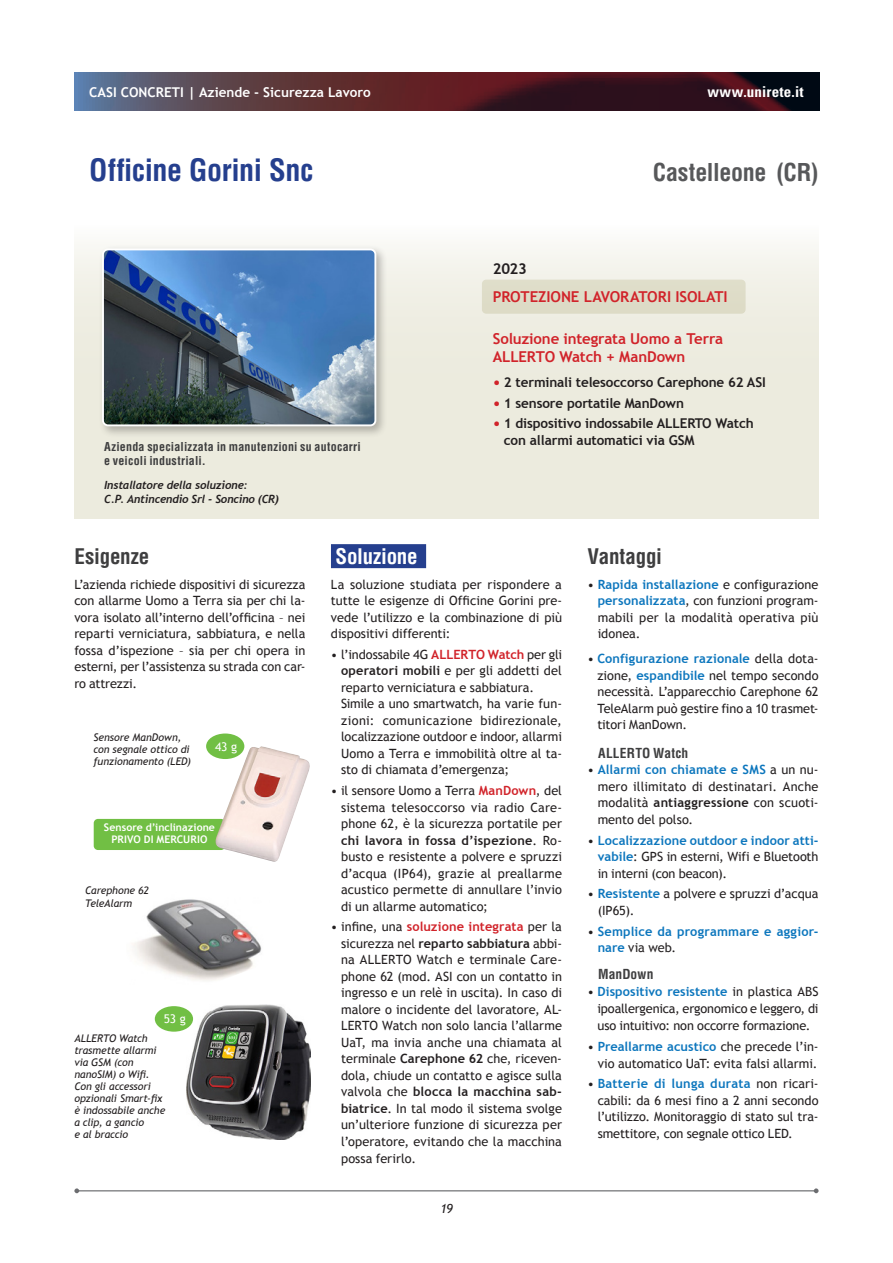
<style>
.page{position:relative;width:893px;height:1263px;background:#fff}
.page>*{position:absolute;margin:0;border:0;box-sizing:border-box;transform-origin:0 0}
.Titolo_generale_BLU{font:700 condensed 30px "Helvetica LT Std";letter-spacing:-.01em;color:#253f8e}
.Località{font:700 condensed 24px "Helvetica LT Std";letter-spacing:-.01em;color:#57585a}
.testo_articolo{font:700 condensed 21px "Helvetica LT Std";letter-spacing:-.01em;color:#fff}
.paragrafo_rosso{font:700 condensed 21px "Helvetica LT Std";letter-spacing:-.01em;color:#3e3e3f}
.testo_articolo-2{font:700 condensed 21px "Helvetica LT Std";letter-spacing:-.015em;color:#3e3e3f}
.BOX_Tit_elenco_rosso{font:700 15px/18px "Trebuchet MS";letter-spacing:-.01em;color:#d1232a}
.BOX_Titolo_MM_rosso{font:700 15px "Trebuchet MS";letter-spacing:-.005em;color:#d1232a}
.t1{font:700 condensed 15px "Univers LT Std";letter-spacing:.02em;color:#fff}
.ANNO_nero{font:700 15px "Trebuchet MS";color:#231f20}
.t2{font:700 13.5px/16.5px "Trebuchet MS";letter-spacing:-.01em;color:#231f20}
.t3{font:700 13.5px "Trebuchet MS";color:#fff}
.testo_articolo-3{font:700 condensed 13.5px "Helvetica LT Std";letter-spacing:.01em;color:#3e3e3f}
.testo_articolo-4{font:12.75px/16.5px "Trebuchet MS";color:#231f20;text-align:justify}
.testo_articolo-5{font:700 12.75px/16.5px "Trebuchet MS";letter-spacing:.02em;color:#0c76bd}
.t4{font:italic 12.75px "Trebuchet MS";color:#231f20}
.DIDA_Helevtica{font:700 condensed 12px/14.2px "Helvetica LT Std";letter-spacing:.02em;color:#3e3e3f}
.testo_articolo-6{font:12px "Trebuchet MS";color:#fff}
.dida_7_5{font:italic 700 11.25px/14.2px "Trebuchet";letter-spacing:-.02em;color:#231f20}
.dida_7{font:italic 10.5px/12px "Trebuchet MS";letter-spacing:-.005em;color:#231f20}
.dida_7-2{font:700 10.5px/12px "Trebuchet MS";letter-spacing:.005em;color:#fff;text-align:center}
.s1{font-size:15px;color:#d1232a}
.s2{font-weight:700;color:#d1232a}
.s3{font-weight:700}
.s4{font-weight:700;color:#0c76bd}
.s5{font-weight:400;color:#231f20}
</style>
<div class="page">
<hr style="left:77px;top:1190px;width:739px;height:1px;background:#6c6d70">
<svg style="left:74px;top:1188px;width:5px;height:5px"></svg>
<svg style="left:814px;top:1188px;width:5px;height:5px"></svg>
<svg style="left:74px;top:72px;width:746px;height:39px;background:#492934"></svg>
<div style="left:74px;top:225px;width:745px;height:294px;background:linear-gradient(to bottom,#f5f4ee,#e9e7d8)"></div>
<div style="left:99px;top:245px;width:289px;height:193px;background:#231f20;opacity:.3"></div>
<img style="left:105px;top:251px;width:268px;height:172px">
<div style="left:102px;top:248px;width:274px;height:178px;border:2px solid #fff;border-radius:5px"></div>
<div style="left:482px;top:280px;width:264px;height:34px;background:#dedcc8;border-radius:4px"></div>
<div style="left:331px;top:544px;width:95px;height:24px;background:#253f8e"></div>
<div style="left:94px;top:819px;width:131px;height:31px;background:#71bf44;border-radius:4px"></div>
<img style="left:186px;top:1004px;width:125px;height:135px">
<img style="left:133px;top:899px;width:129px;height:82px">
<img style="left:215px;top:746px;width:95px;height:116px">
<div style="left:155px;top:1006px;width:38px;height:26px;background:#71bf44;border-radius:50%"></div>
<div style="left:206px;top:733px;width:38px;height:26px;background:#71bf44;border-radius:50%"></div>
<p class="t3" style="left:89px;top:83px;width:283px">CASI CONCRETI | Aziende - Sicurezza Lavoro</p>
<p class="t1" style="left:707px;top:82px;width:98px">www.unirete.it</p>
<p class="Titolo_generale_BLU" style="left:89px;top:151px;width:226px">Officine Gorini Snc</p>
<p class="Località" style="left:653px;top:157px;width:167px">Castelleone (CR)</p>
<p class="DIDA_Helevtica" style="left:104px;top:439px;width:258px">Azienda specializzata in manutenzioni su autocarri e veicoli industriali.</p>
<p class="dida_7_5" style="left:104px;top:478px;width:176px">Installatore della soluzione:<br>C.P. Antincendio Srl - Soncino (CR)</p>
<p class="ANNO_nero" style="left:493px;top:259px;width:36px">2023</p>
<p class="BOX_Titolo_MM_rosso" style="left:493px;top:287px;width:236px">PROTEZIONE LAVORATORI ISOLATI</p>
<p class="BOX_Tit_elenco_rosso" style="left:493px;top:329px;width:232px">Soluzione integrata Uomo a Terra<br>ALLERTO Watch + ManDown</p>
<p class="t2" style="left:493px;top:374px;width:275px"><span class="s1">•</span> 2 terminali telesoccorso Carephone 62 ASI</p>
<p class="t2" style="left:493px;top:394px;width:193px"><span class="s1">•</span> 1 sensore portatile ManDown</p>
<p class="t2" style="left:504px;top:415px;width:252px;text-indent:-11px"><span class="s1">•</span> 1 dispositivo indossabile ALLERTO Watch con allarmi automatici via GSM</p>
<p class="paragrafo_rosso" style="left:74px;top:543px;width:76px">Esigenze</p>
<p class="testo_articolo-4" style="left:74px;top:576px;width:233px">L’azienda richiede dispositivi di sicurezza con allarme Uomo a Terra sia per chi la&shy;vora isolato all’interno dell’officina – nei reparti verniciatura, sabbiatura, e nella fossa d’ispezione – sia per chi opera in esterni, per l’assistenza su strada con car&shy;ro attrezzi.</p>
<p class="dida_7" style="left:94px;top:732px;width:99px">Sensore ManDown, con segnale ottico di funzionamento (LED)</p>
<p class="testo_articolo-6" style="left:215px;top:739px;width:24px">43 g</p>
<p class="dida_7-2" style="left:104px;top:821px;width:113px">Sensore d’inclinazione<br>PRIVO DI MERCURIO</p>
<p class="dida_7" style="left:85px;top:884px;width:65px;line-height:12.8px">Carephone 62<br>TeleAlarm</p>
<p class="testo_articolo-6" style="left:164px;top:1012px;width:23px">53 g</p>
<p class="dida_7" style="left:74px;top:1032px;width:92px">ALLERTO Watch trasmette allarmi via GSM (con nanoSIM) o Wifi.<br>Con gli accessori opzionali Smart-fix è indossabile anche a clip, a gancio<br>e al braccio</p>
<p class="testo_articolo" style="left:335px;top:543px;width:84px">Soluzione</p>
<p class="testo_articolo-4" style="left:331px;top:576px;width:233px">La soluzione studiata per rispondere a tutte le esigenze di Officine Gorini pre&shy;vede l’utilizzo e la combinazione di più dispositivi differenti:</p>
<p class="testo_articolo-4" style="left:341px;top:646px;width:222px;text-align:left;text-indent:-10px">• l’indossabile 4G <span class="s2">ALLERTO Watch</span> per gli <span class="s3">operatori mobili</span> e per gli addetti del reparto verniciatura e sabbiatura.<br>Simile a uno smartwatch, ha varie fun&shy;zioni: comunicazione bidirezionale, localizzazione outdoor e indoor, allarmi Uomo a Terra e immobilità oltre al ta&shy;sto di chiamata d’emergenza;</p>
<p class="testo_articolo-4" style="left:341px;top:782px;width:222px;text-indent:-10px">• il sensore Uomo a Terra <span class="s2">ManDown</span>, del sistema telesoccorso via radio Care&shy;phone 62, è la sicurezza portatile per <span class="s3">chi lavora in fossa d’ispezione</span>. Ro&shy;busto e resistente a polvere e spruzzi d’acqua (IP64), grazie al preallarme acustico permette di annullare l’invio di un allarme automatico;</p>
<p class="testo_articolo-4" style="left:341px;top:919px;width:222px;text-indent:-10px">• infine, una <span class="s2">soluzione integrata</span> per la sicurezza nel <span class="s3">reparto sabbiatura</span> abbi&shy;na ALLERTO Watch e terminale Care&shy;phone 62 (mod. ASI con un contatto in ingresso e un relè in uscita). In caso di malore o incidente del lavoratore, AL-LERTO Watch non solo lancia l’allarme UaT, ma invia anche una chiamata al terminale <span class="s3">Carephone 62</span> che, riceven&shy;dola, chiude un contatto e agisce sulla valvola che <span class="s3">blocca la macchina sab&shy;biatrice</span>. In tal modo il sistema svolge un’ulteriore funzione di sicurezza per l’operatore, evitando che la macchina possa ferirlo.</p>
<p class="t4" style="left:440px;top:1201px;width:14px">19</p>
<p class="testo_articolo-2" style="left:587px;top:543px;width:76px">Vantaggi</p>
<p class="testo_articolo-4" style="left:598px;top:576px;width:222px;text-indent:-10px">• <span class="s4">Rapida installazione</span> e configurazione <span class="s4">personalizzata</span>, con funzioni program&shy;mabili per la modalità operativa più idonea.</p>
<p class="testo_articolo-4" style="left:597px;top:650px;width:223px;text-indent:-10px">• <span class="s4">Configurazione razionale</span> della dota&shy;zione, <span class="s4">espandibile</span> nel tempo secondo necessità. L’apparecchio Carephone 62<br>TeleAlarm può gestire fino a 10 trasmet&shy;titori ManDown.</p>
<p class="testo_articolo-3" style="left:598px;top:744px;width:92px">ALLERTO Watch</p>
<p class="testo_articolo-4" style="left:598px;top:762px;width:222px;text-indent:-10px">• <span class="s4">Allarmi con chiamate e SMS</span> a un nu&shy;mero illimitato di destinatari. Anche modalità <span class="s3">antiaggressione</span> con scuoti&shy;mento del polso.</p>
<p class="testo_articolo-4" style="left:598px;top:832px;width:222px;text-indent:-10px">• <span class="s4">Localizzazione outdoor e indoor atti&shy;vabile</span>: GPS in esterni, Wifi e Bluetooth in interni (con beacon).</p>
<p class="testo_articolo-4" style="left:598px;top:886px;width:222px;text-indent:-10px">• <span class="s4">Resistente</span> a polvere e spruzzi d’acqua (IP65).</p>
<p class="testo_articolo-5" style="left:598px;top:923px;width:222px;text-indent:-10px"><span class="s5">•</span> Semplice da programmare e aggior&shy;nare <span class="s5">via web.</span></p>
<p class="testo_articolo-3" style="left:598px;top:965px;width:57px">ManDown</p>
<p class="testo_articolo-4" style="left:597px;top:983px;width:223px;line-height:17px;text-indent:-10px">• <span class="s4">Dispositivo resistente</span> in plastica ABS ipoallergenica, ergonomico e leggero, di uso intuitivo: non occorre formazione.</p>
<p class="testo_articolo-4" style="left:587px;top:1038px;width:233px;line-height:17px;text-align:right">• <span class="s4">Preallarme acustico</span> che precede l’in&shy;vio automatico UaT: evita falsi allarmi.</p>
<p class="testo_articolo-4" style="left:598px;top:1076px;width:222px;text-indent:-10px">• <span class="s4">Batterie di lunga durata</span> non ricari&shy;cabili: da 6 mesi fino a 2 anni secondo l’utilizzo. Monitoraggio di stato sul tra&shy;smettitore, con segnale ottico LED.</p>
</div>
